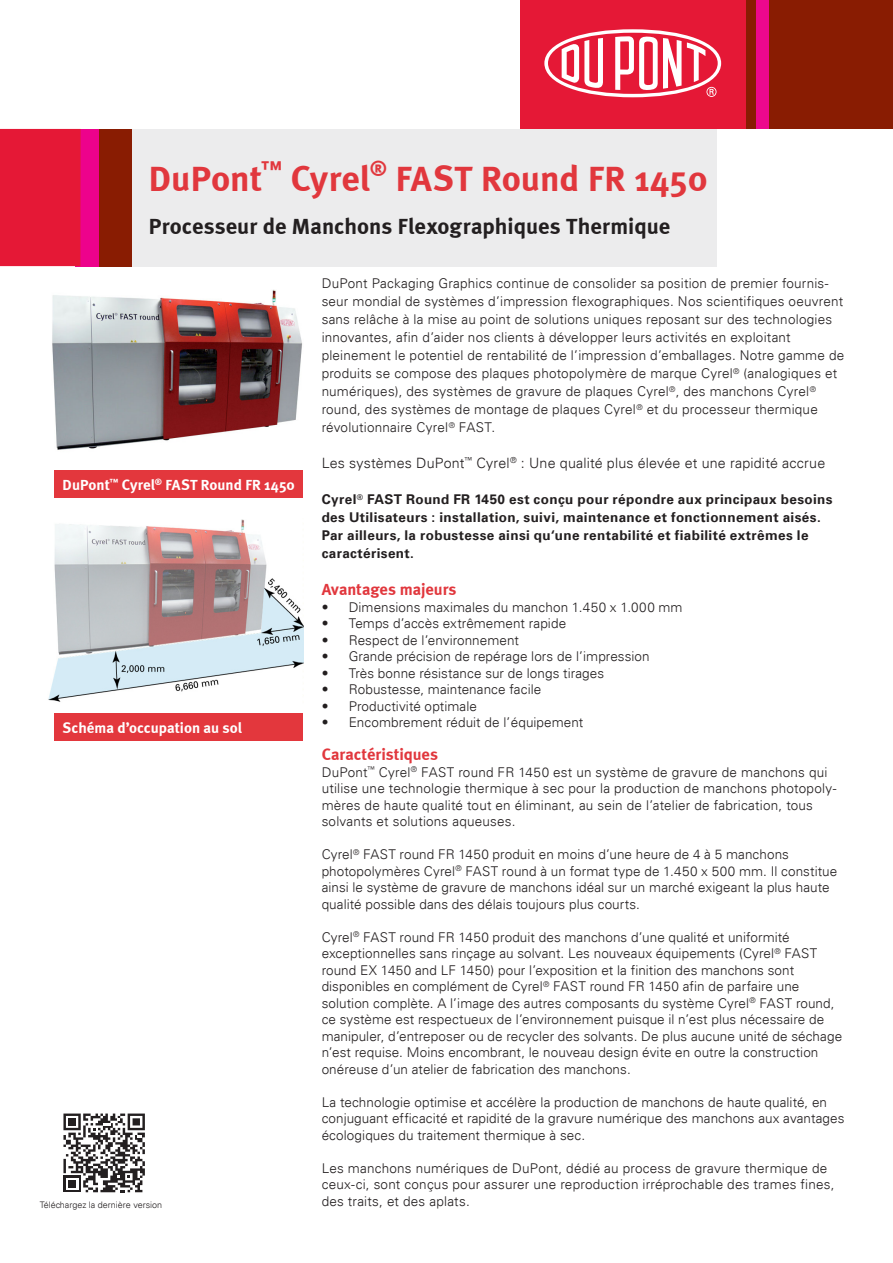
<style>
.page{position:relative;width:893px;height:1263px;background:#fff}
.page>*{position:absolute;margin:0;border:0;box-sizing:border-box;transform-origin:0 0}
.Body_Headline_negati{font:700 36px "Meta";color:#e1373d}
.Body_Headline_negati-2{font:700 22.5px "Meta";color:#231f20}
.Body_Headline_negati-3{font:700 16.5px "Meta";color:#e1373d}
.subhead{font:700 15px "Meta";color:#fff}
.Body_ohne_Abstand_vo{font:300 14.25px "Univers LT";letter-spacing:.015em;color:#231f20}
.Body_Headline_negati-4{font:300 13.5px/16.5px "Univers LT";letter-spacing:.005em;color:#231f20}
.Body_ohne_Abstand_vo-2{font:300 13.5px/18px "Univers LT";letter-spacing:.015em;color:#231f20}
.Body_ohne_Abstand_vo-3{font:700 13.5px/18px "Univers LT";letter-spacing:.025em;color:#231f20}
.t1{font:300 9px "Univers LT";color:#231f20}
</style>
<div class="page">
<div style="left:54px;top:471px;width:248px;height:27px;background:#e3373d"></div>
<div style="left:54px;top:714px;width:248px;height:27px;background:#e3373d"></div>
<div style="left:132px;top:129px;width:584px;height:137px;background:#ececed"></div>
<div style="left:75px;top:129px;width:24px;height:137px;background:#ed028c"></div>
<div style="left:99px;top:129px;width:33px;height:137px;background:#891c02"></div>
<div style="left:0;top:129px;width:81px;height:137px;background:#e51836"></div>
<img style="left:52px;top:289px;width:250px;height:161px">
<img style="left:48px;top:519px;width:256px;height:183px">
<div style="left:746px;top:0;width:147px;height:128px;background:#891c02"></div>
<div style="left:756px;top:0;width:12px;height:128px;background:#ed088d"></div>
<div style="left:520px;top:0;width:226px;height:128px;background:#e51836"></div>
<svg style="left:544px;top:29px;width:177px;height:68px"></svg>
<svg style="left:63px;top:1113px;width:82px;height:79px"></svg>
<p class="Body_Headline_negati" style="left:149px;top:157px;width:560px">DuPont<sup>™</sup> Cyrel<sup>®</sup> FAST Round FR 1450</p>
<p class="Body_Headline_negati-2" style="left:149px;top:213px;width:523px">Processeur de Manchons Flexographiques Thermique</p>
<p class="subhead" style="left:63px;top:476px;width:234px">DuPont<sup>™</sup> Cyrel<sup>®</sup> FAST Round FR 1450</p>
<p class="subhead" style="left:63px;top:719px;width:181px">Schéma d’occupation au sol</p>
<p class="t1" style="left:40px;top:1199px;width:124px">Téléchargez la dernière version</p>
<p class="Body_ohne_Abstand_vo-2" style="left:322px;top:274px;width:524px">DuPont Packaging Graphics continue de consolider sa position de premier fournis&shy;seur mondial de systèmes d’impression flexographiques. Nos scientifiques oeuvrent sans relâche à la mise au point de solutions uniques reposant sur des technologies innovantes, afin d’aider nos clients à développer leurs activités en exploitant pleinement le potentiel de rentabilité de l’impression d’emballages. Notre gamme de produits se compose des plaques photopolymère de marque Cyrel<sup>®</sup> (analogiques et numériques), des systèmes de gravure de plaques Cyrel<sup>®</sup>, des manchons Cyrel<sup>® </sup>round, des systèmes de montage de plaques Cyrel<sup>®</sup> et du processeur thermique révolutionnaire Cyrel<sup>®</sup> FAST.</p>
<p class="Body_ohne_Abstand_vo" style="left:322px;top:454px;width:505px">Les systèmes DuPont<sup>™</sup> Cyrel<sup>®</sup> : Une qualité plus élevée et une rapidité accrue</p>
<p class="Body_ohne_Abstand_vo-3" style="left:322px;top:490px;width:512px">Cyrel<sup>®</sup> FAST Round FR 1450 est conçu pour répondre aux principaux besoins des Utilisateurs : installation, suivi, maintenance et fonctionnement aisés.<br>Par ailleurs, la robustesse ainsi qu‘une rentabilité et fiabilité extrêmes le caractérisent.</p>
<p class="Body_Headline_negati-3" style="left:322px;top:580px;width:136px">Avantages majeurs</p>
<p class="Body_Headline_negati-4" style="left:322px;top:599px;width:362px">• Dimensions maximales du manchon 1.450 x 1.000 mm</p>
<p class="Body_Headline_negati-4" style="left:322px;top:615px;width:246px">• Temps d’accès extrêmement rapide</p>
<p class="Body_Headline_negati-4" style="left:322px;top:632px;width:199px">• Respect de l’environnement</p>
<p class="Body_Headline_negati-4" style="left:322px;top:648px;width:330px">• Grande précision de repérage lors de l’impression</p>
<p class="Body_Headline_negati-4" style="left:322px;top:665px;width:284px">• Très bonne résistance sur de longs tirages</p>
<p class="Body_Headline_negati-4" style="left:322px;top:681px;width:221px">• Robustesse, maintenance facile</p>
<p class="Body_Headline_negati-4" style="left:322px;top:698px;width:157px">• Productivité optimale</p>
<p class="Body_Headline_negati-4" style="left:322px;top:714px;width:263px">• Encombrement réduit de l’équipement</p>
<p class="Body_Headline_negati-3" style="left:322px;top:745px;width:118px">Caractéristiques</p>
<p class="Body_Headline_negati-4" style="left:322px;top:764px;width:516px">DuPont<sup>™</sup> Cyrel<sup>®</sup> FAST round FR 1450 est un système de gravure de manchons qui utilise une technologie thermique à sec pour la production de manchons photopoly&shy;mères de haute qualité tout en éliminant, au sein de l’atelier de fabrication, tous solvants et solutions aqueuses.</p>
<p class="Body_Headline_negati-4" style="left:322px;top:846px;width:517px">Cyrel<sup>®</sup> FAST round FR 1450 produit en moins d’une heure de 4 à 5 manchons photopolymères Cyrel<sup>®</sup> FAST round à un format type de 1.450 x 500 mm. Il constitue ainsi le système de gravure de manchons idéal sur un marché exigeant la plus haute qualité possible dans des délais toujours plus courts.</p>
<p class="Body_Headline_negati-4" style="left:322px;top:929px;width:522px">Cyrel<sup>®</sup> FAST round FR 1450 produit des manchons d’une qualité et uniformité exceptionnelles sans rinçage au solvant. Les nouveaux équipements (Cyrel<sup>®</sup> FAST round EX 1450 and LF 1450) pour l’exposition et la finition des manchons sont disponibles en complément de Cyrel<sup>®</sup> FAST round FR 1450 afin de parfaire une solution complète. A l’image des autres composants du système Cyrel<sup>®</sup> FAST round, ce système est respectueux de l’environnement puisque il n’est plus nécessaire de manipuler, d’entreposer ou de recycler des solvants. De plus aucune unité de séchage n’est requise. Moins encombrant, le nouveau design évite en outre la construction onéreuse d’un atelier de fabrication des manchons.</p>
<p class="Body_Headline_negati-4" style="left:322px;top:1094px;width:524px">La technologie optimise et accélère la production de manchons de haute qualité, en conjuguant efficacité et rapidité de la gravure numérique des manchons aux avantages écologiques du traitement thermique à sec.</p>
<p class="Body_Headline_negati-4" style="left:322px;top:1160px;width:514px">Les manchons numériques de DuPont, dédié au process de gravure thermique de ceux-ci, sont conçus pour assurer une reproduction irréprochable des trames fines, des traits, et des aplats.</p>
</div>
